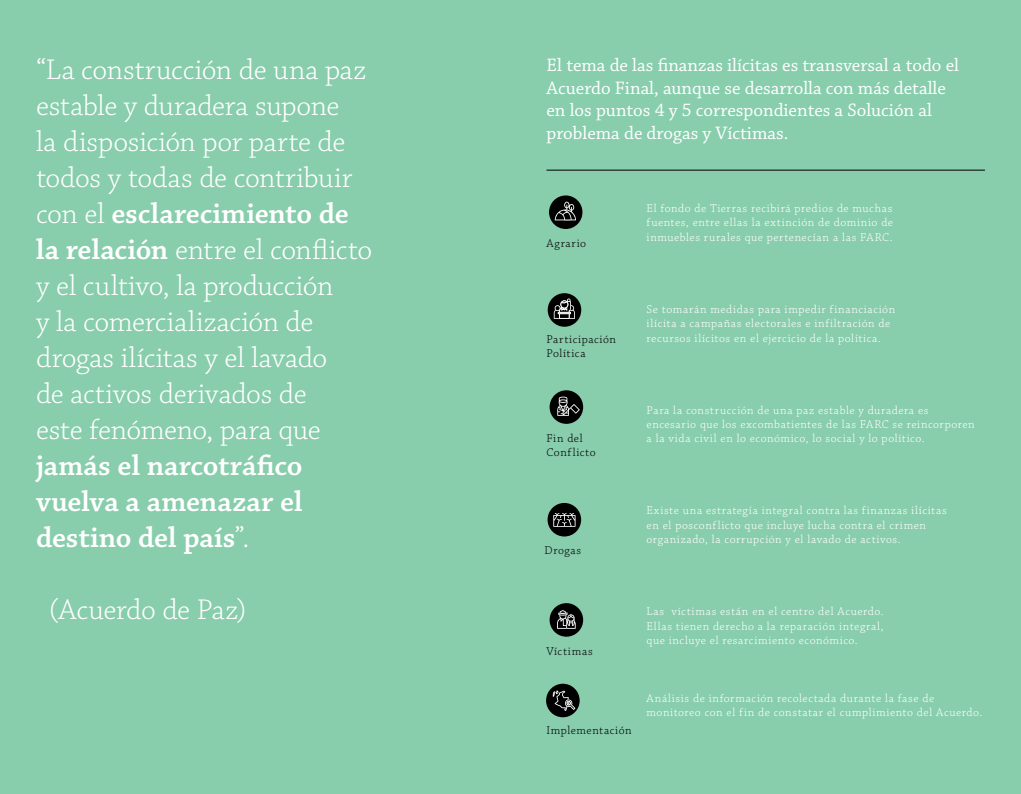
<style>
.page{position:relative;width:1021px;height:794px;background:#fff}
.page>*{position:absolute;margin:0;border:0;box-sizing:border-box;transform-origin:0 0}
.t1{font:300 30px/36px "Chaparral Pro";letter-spacing:-.01em;color:#fff}
.t2{font:600 30px/36px "Chaparral Pro";color:#fff;text-align:justify}
.t3{font:19px/22.8px "Chaparral Pro";color:#fff}
.t4{font:300 12px/14.4px "Chaparral Pro";letter-spacing:.05em;color:#fff}
.t5{font:300 12px/14.4px "Chaparral Pro";letter-spacing:.05em;color:#000}
.t6{font:300 12px "Chaparral Pro";letter-spacing:.07em;color:#000}
.s1{font-weight:600}
.s2{font-weight:300}
</style>
<div class="page">
<div style="left:510px;top:0;width:510px;height:794px;background:#88cdac"></div>
<div style="left:0;top:0;width:512px;height:794px;background:#88cdac"></div>
<hr style="left:546px;top:170px;width:438px;height:1px;background:#000">
<svg style="left:547px;top:293px;width:34px;height:34px"></svg>
<div style="left:547px;top:503px;width:34px;height:33px;background:#000;border-radius:50%"></div>
<svg style="left:553px;top:513px;width:22px;height:14px"></svg>
<div style="left:549px;top:603px;width:34px;height:33px;background:#000;border-radius:50%"></div>
<svg style="left:557px;top:610px;width:18px;height:19px"></svg>
<div style="left:549px;top:390px;width:34px;height:34px;background:#000;border-radius:50%"></div>
<svg style="left:557px;top:396px;width:22px;height:20px"></svg>
<div style="left:546px;top:683px;width:33px;height:34px;background:#000;border-radius:50%"></div>
<svg style="left:553px;top:690px;width:22px;height:21px"></svg>
<div style="left:549px;top:195px;width:33px;height:34px;background:#000;border-radius:50%"></div>
<svg style="left:554px;top:202px;width:22px;height:18px"></svg>
<p class="t1" style="left:36px;top:53px;width:338px">“La construcción de una paz estable y duradera supone<br>la disposición por parte de todos y todas de contribuir con el <span class="s1">esclarecimiento de la relación</span> entre el conflicto y el cultivo, la producción<br>y la comercialización de drogas ilícitas y el lavado<br>de activos derivados de<br>este fenómeno, para que</p>
<h1 class="t2" style="left:36px;top:448px;width:268px">jamás el narcotráfico vuelva a amenazar el destino del país<span class="s2">”.</span></h1>
<h1 class="t1" style="left:49px;top:593px;width:199px">(Acuerdo de Paz)</h1>
<h2 class="t3" style="left:546px;top:54px;width:414px">El tema de las finanzas ilícitas es transversal a todo el Acuerdo Final, aunque se desarrolla con más detalle en los puntos 4 y 5 correspondientes a Solución al problema de drogas y Víctimas.</h2>
<p class="t6" style="left:546px;top:236px;width:41px">Agrario</p>
<p class="t4" style="left:646px;top:201px;width:248px;text-align:justify">El fondo de Tierras recibirá predios de muchas fuentes, entre ellas la extinción de dominio de inmuebles rurales que pertenecían a las FARC.</p>
<p class="t5" style="left:546px;top:332px;width:71px">Participación<br>Política</p>
<p class="t5" style="left:546px;top:431px;width:51px">Fin del<br>Conflicto</p>
<p class="t5" style="left:544px;top:544px;width:38px">Drogas</p>
<p class="t4" style="left:646px;top:302px;width:250px">Se tomarán medidas para impedir financiación ilícita a campañas electorales e infiltración de recursos ilícitos en el ejercicio de la política.</p>
<p class="t4" style="left:646px;top:403px;width:330px">Para la construcción de una paz estable y duradera es encesario que los excombatientes de las FARC se reincorporen a la vida civil en lo económico, lo social y lo político.</p>
<p class="t4" style="left:646px;top:504px;width:301px">Existe una estrategía integral contra las finanzas ilícitas en el posconflicto que incluye lucha contra el crimen organizado, la corrupción y el lavado de activos.</p>
<p class="t5" style="left:546px;top:644px;width:48px">Víctimas</p>
<p class="t4" style="left:646px;top:605px;width:238px;text-align:justify">Las víctimas están en el centro del Acuerdo.<br>Ellas tienen derecho a la reparación integral, que incluye el resarcimiento económico.</p>
<p class="t5" style="left:546px;top:723px;width:87px">Implementación</p>
<p class="t4" style="left:646px;top:691px;width:337px">Análisis de información recolectada durante la fase de monitoreo con el fin de constatar el cumplimiento del Acuerdo.</p>
</div>
